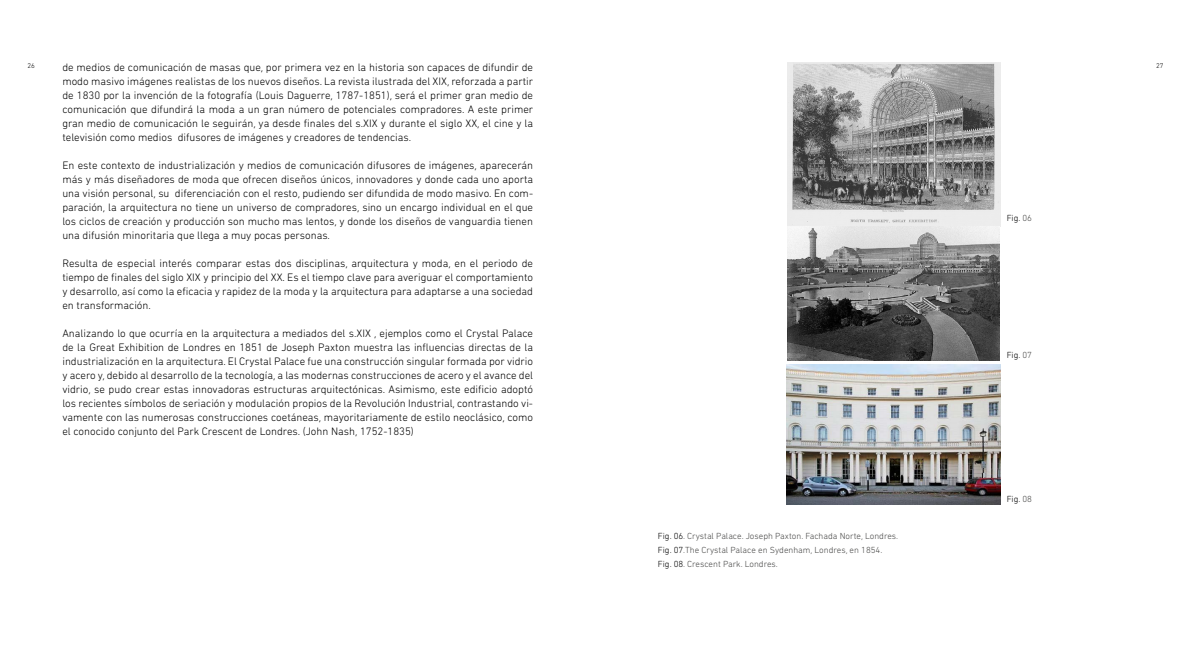
<style>
.page{position:relative;width:1191px;height:652px;background:#fff}
.page>*{position:absolute;margin:0;border:0;box-sizing:border-box;transform-origin:0 0}
.t1{font:300 11px/14px "DIN Next Rounded LT Pro";color:#000;text-align:justify}
.t2{font:300 9px/14px "DIN Next Rounded LT Pro";color:#474746}
.t3{font:300 9px "DIN Next Rounded LT Pro";color:#000}
.t4{font:300 7px "DIN Next LT Pro";color:#000}
.s1{color:#474746}
.s2{color:#000}
</style>
<div class="page">
<img style="left:786px;top:365px;width:214px;height:140px">
<img style="left:787px;top:62px;width:213px;height:298px">
<p class="t4" style="left:27px;top:61px;width:9px">26</p>
<p class="t4" style="left:1156px;top:61px;width:9px">27</p>
<p class="t1" style="left:62px;top:60px;width:472px">de medios de comunicación de masas que, por primera vez en la historia son capaces de difundir de modo masivo imágenes realistas de los nuevos diseños. La revista ilustrada del XIX, reforzada a partir de 1830 por la invención de la fotografía (Louis Daguerre, 1787-1851), será el primer gran medio de comunicación que difundirá la moda a un gran número de potenciales compradores. A este primer gran medio de comunicación le seguirán, ya desde finales del s.XIX y durante el siglo XX, el cine y la televisión como medios difusores de imágenes y creadores de tendencias.</p>
<p class="t1" style="left:62px;top:158px;width:472px">En este contexto de industrialización y medios de comunicación difusores de imágenes, aparecerán más y más diseñadores de moda que ofrecen diseños únicos, innovadores y donde cada uno aporta una visión personal, su diferenciación con el resto, pudiendo ser difundida de modo masivo. En com&shy;paración, la arquitectura no tiene un universo de compradores, sino un encargo individual en el que los ciclos de creación y producción son mucho mas lentos, y donde los diseños de vanguardia tienen una difusión minoritaria que llega a muy pocas personas.</p>
<p class="t1" style="left:62px;top:256px;width:472px">Resulta de especial interés comparar estas dos disciplinas, arquitectura y moda, en el periodo de tiempo de finales del siglo XIX y principio del XX. Es el tiempo clave para averiguar el comportamiento y desarrollo, así como la eficacia y rapidez de la moda y la arquitectura para adaptarse a una sociedad en transformación.</p>
<p class="t1" style="left:62px;top:326px;width:472px">Analizando lo que ocurría en la arquitectura a mediados del s.XIX , ejemplos como el Crystal Palace de la Great Exhibition de Londres en 1851 de Joseph Paxton muestra las influencias directas de la industrialización en la arquitectura. El Crystal Palace fue una construcción singular formada por vidrio y acero y, debido al desarrollo de la tecnología, a las modernas construcciones de acero y el avance del vidrio, se pudo crear estas innovadoras estructuras arquitectónicas. Asimismo, este edificio adoptó los recientes símbolos de seriación y modulación propios de la Revolución Industrial, contrastando vi&shy;vamente con las numerosas construcciones coetáneas, mayoritariamente de estilo neoclásico, como el conocido conjunto del Park Crescent de Londres. (John Nash, 1752-1835)</p>
<p class="t3" style="left:1006px;top:213px;width:27px">Fig. <span class="s1">06</span></p>
<p class="t3" style="left:1006px;top:349px;width:27px">Fig. <span class="s1">07</span></p>
<p class="t2" style="left:658px;top:529px;width:242px"><span class="s2">Fig. 06</span>. Crystal Palace. Joseph Paxton. Fachada Norte, Londres.<br><span class="s2">Fig. 07</span>.The Crystal Palace en Sydenham, Londres, en 1854.<br><span class="s2">Fig. 08</span>. Crescent Park. Londres.</p>
<p class="t3" style="left:1006px;top:494px;width:27px">Fig. <span class="s1">08</span></p>
</div>
